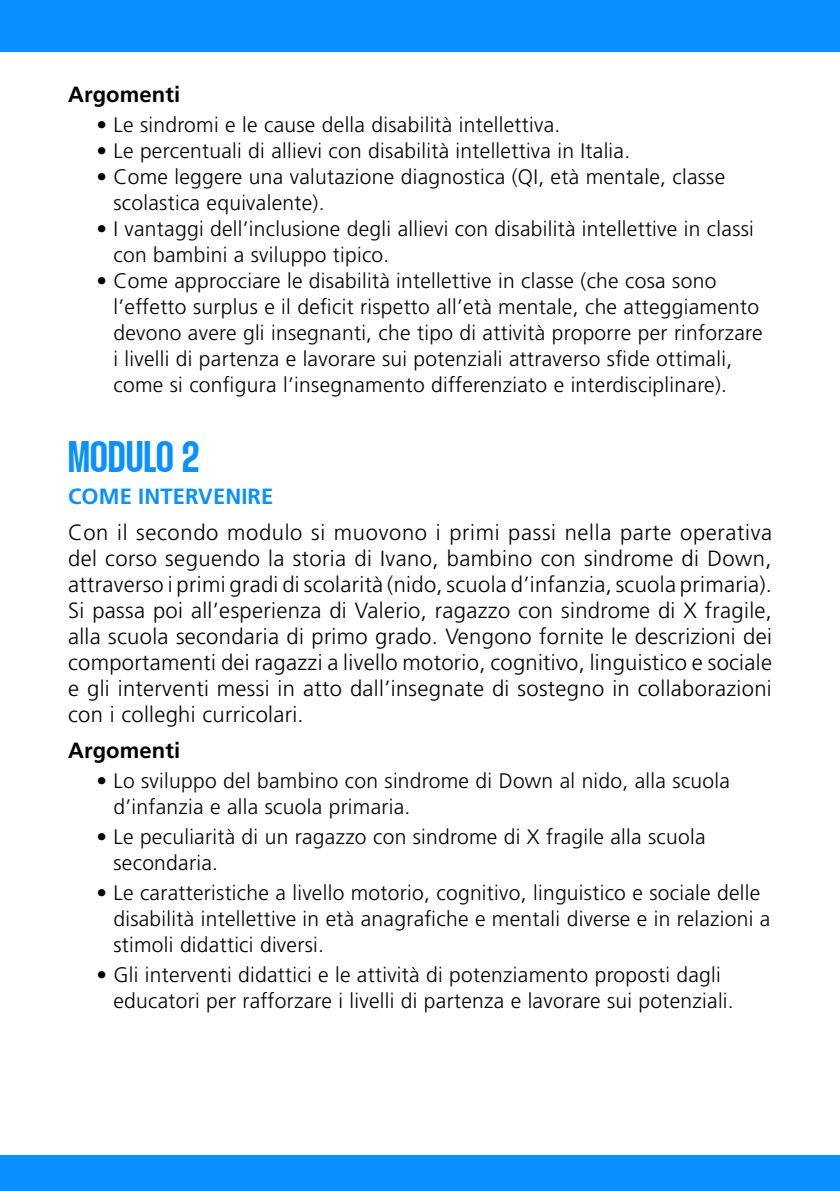
<style>
.page{position:relative;width:840px;height:1191px;background:#fff}
.page>*{position:absolute;margin:0;border:0;box-sizing:border-box;transform-origin:0 0}
.t1{font:44px "Thunder Semi Bold LC";letter-spacing:.01em;color:#0a91fe}
.t2{font:300 22px/26px "Frutiger LT Std";letter-spacing:.015em;color:#000;text-align:justify}
.t3{font:700 22px "Frutiger LT Std";letter-spacing:.005em;color:#000}
.t4{font:700 22px "Frutiger LT Std";letter-spacing:.005em;color:#0a91fe}
.t5{font:300 21px/26px "Frutiger LT Std";letter-spacing:.015em;color:#000}
</style>
<div class="page">
<div style="left:0;top:0;width:839px;height:51px;background:#0a91fe"></div>
<div style="left:0;top:1155px;width:839px;height:36px;background:#0a91fe"></div>
<p class="t3" style="left:68px;top:81px;width:113px">Argomenti</p>
<p class="t5" style="left:96px;top:112px;width:465px">• Le sindromi e le cause della disabilità intellettiva.</p>
<p class="t5" style="left:96px;top:138px;width:535px">• Le percentuali di allievi con disabilità intellettiva in Italia.</p>
<p class="t5" style="left:113px;top:164px;width:613px;text-indent:-17px">• Come leggere una valutazione diagnostica (QI, età mentale, classe scolastica equivalente).</p>
<p class="t5" style="left:113px;top:216px;width:641px;text-indent:-17px">• I vantaggi dell’inclusione degli allievi con disabilità intellettive in classi con bambini a sviluppo tipico.</p>
<p class="t5" style="left:113px;top:268px;width:650px;text-indent:-17px">• Come approcciare le disabilità intellettive in classe (che cosa sono l’effetto surplus e il deficit rispetto all’età mentale, che atteggiamento devono avere gli insegnanti, che tipo di attività proporre per rinforzare i livelli di partenza e lavorare sui potenziali attraverso sfide ottimali, come si configura l’insegnamento differenziato e interdisciplinare).</p>
<h1 class="t1" style="left:68px;top:437px;width:133px">MODULO 2</h1>
<p class="t4" style="left:68px;top:483px;width:207px">COME INTERVENIRE</p>
<p class="t2" style="left:68px;top:519px;width:705px">Con il secondo modulo si muovono i primi passi nella parte operativa del corso seguendo la storia di Ivano, bambino con sindrome di Down, attraverso i primi gradi di scolarità (nido, scuola d’infanzia, scuola primaria).<br>Si passa poi all’esperienza di Valerio, ragazzo con sindrome di X fragile, alla scuola secondaria di primo grado. Vengono fornite le descrizioni dei comportamenti dei ragazzi a livello motorio, cognitivo, linguistico e sociale e gli interventi messi in atto dall’insegnate di sostegno in collaborazioni con i colleghi curricolari.</p>
<p class="t3" style="left:68px;top:737px;width:113px">Argomenti</p>
<p class="t5" style="left:113px;top:768px;width:617px;text-indent:-17px">• Lo sviluppo del bambino con sindrome di Down al nido, alla scuola d’infanzia e alla scuola primaria.</p>
<p class="t5" style="left:113px;top:824px;width:593px;text-indent:-17px">• Le peculiarità di un ragazzo con sindrome di X fragile alla scuola secondaria.</p>
<p class="t5" style="left:113px;top:880px;width:658px;text-indent:-17px">• Le caratteristiche a livello motorio, cognitivo, linguistico e sociale delle disabilità intellettive in età anagrafiche e mentali diverse e in relazioni a stimoli didattici diversi.</p>
<p class="t5" style="left:113px;top:962px;width:621px;text-indent:-17px">• Gli interventi didattici e le attività di potenziamento proposti dagli educatori per rafforzare i livelli di partenza e lavorare sui potenziali.</p>
</div>
